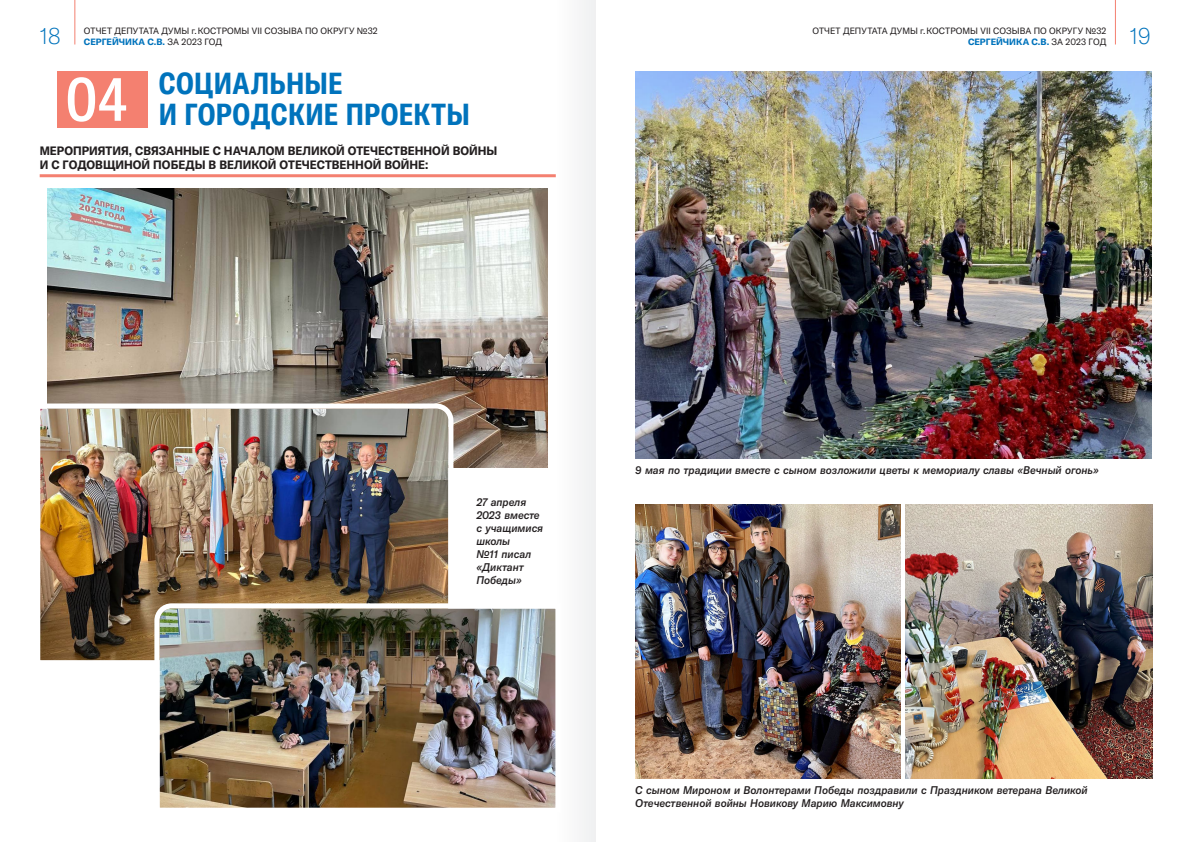
<style>
.page{position:relative;width:1191px;height:842px;background:#fff}
.page>*{position:absolute;margin:0;border:0;box-sizing:border-box;transform-origin:0 0}
.ЗАГОЛОВОК{font:500 condensed 60px "GT America LCG";color:#fff;scale:.95 1}
.ЗАГОЛОВОК-2{font:700 condensed 30px "GT America LCG";letter-spacing:.01em;color:#0073bc;scale:.95 1}
.t1{font:100 23px "GT America LCG";color:#0073bc;scale:.95 1}
.Подзаголовок_подчерк{font:700 12px/14px "GT America LCG";color:#231f20;scale:.95 1}
.Основной{font:italic 500 11px/13px "GT America LCG";color:#231f20;scale:.95 1}
.t2{font:9px/10.8px "GT America LCG";color:#231f20}
.t3{font:700 9px "GT America LCG";letter-spacing:.005em;color:#0073bc}
.s1{font-weight:700;color:#0073bc}
.s2{font-weight:400;color:#231f20}
</style>
<div class="page">
<hr style="left:74px;top:0;width:1px;height:45px;background:#f48070">
<hr style="left:1115px;top:0;width:1px;height:45px;background:#f48070">
<div style="left:547px;top:0;width:48px;height:842px;background:#f8f8f9"></div>
<div style="left:57px;top:71px;width:90px;height:57px;background:#f48070"></div>
<hr style="left:40px;top:174px;width:516px;height:3px;background:#f48070">
<img style="left:47px;top:188px;width:500px;height:280px">
<img style="left:40px;top:401px;width:416px;height:260px">
<img style="left:152px;top:601px;width:404px;height:207px">
<img style="left:635px;top:71px;width:516px;height:387px">
<img style="left:635px;top:505px;width:265px;height:273px">
<img style="left:905px;top:505px;width:247px;height:273px">
<p class="t2" style="left:84px;top:25px;width:295px">ОТЧЕТ ДЕПУТАТА ДУМЫ г. КОСТРОМЫ VII СОЗЫВА ПО ОКРУГУ №32<br><span class="s1">СЕРГЕЙЧИКА С.В.</span> ЗА 2023 ГОД</p>
<p class="t2" style="left:812px;top:25px;width:295px">ОТЧЕТ ДЕПУТАТА ДУМЫ г. КОСТРОМЫ VII СОЗЫВА ПО ОКРУГУ №32</p>
<h3 class="t1" style="left:40px;top:20px;width:24px">18</h3>
<p class="t3" style="left:968px;top:35px;width:140px">СЕРГЕЙЧИКА С.В. <span class="s2">ЗА 2023 ГОД</span></p>
<h3 class="t1" style="left:1129px;top:20px;width:24px">19</h3>
<p class="ЗАГОЛОВОК-2" style="left:159px;top:61px;width:195px">СОЦИАЛЬНЫЕ</p>
<p class="ЗАГОЛОВОК" style="left:66px;top:55px;width:66px">04</p>
<p class="ЗАГОЛОВОК-2" style="left:159px;top:92px;width:329px">И ГОРОДСКИЕ ПРОЕКТЫ</p>
<p class="Подзаголовок_подчерк" style="left:40px;top:143px;width:483px">МЕРОПРИЯТИЯ, СВЯЗАННЫЕ С НАЧАЛОМ ВЕЛИКОЙ ОТЕЧЕСТВЕННОЙ ВОЙНЫ<br>И С ГОДОВЩИНОЙ ПОБЕДЫ В ВЕЛИКОЙ ОТЕЧЕСТВЕННОЙ ВОЙНЕ:</p>
<p class="Основной" style="left:476px;top:495px;width:72px">27 апреля<br>2023 вместе с учащимися школы<br>№11 писал «Диктант<br>Победы»</p>
<p class="Основной" style="left:635px;top:462px;width:489px">9 мая по традиции вместе с сыном возложили цветы к мемориалу славы «Вечный огонь»</p>
<p class="Основной" style="left:635px;top:783px;width:478px">С сыном Мироном и Волонтерами Победы поздравили с Праздником ветерана Великой<br>Отечественной войны Новикову Марию Максимовну</p>
</div>
